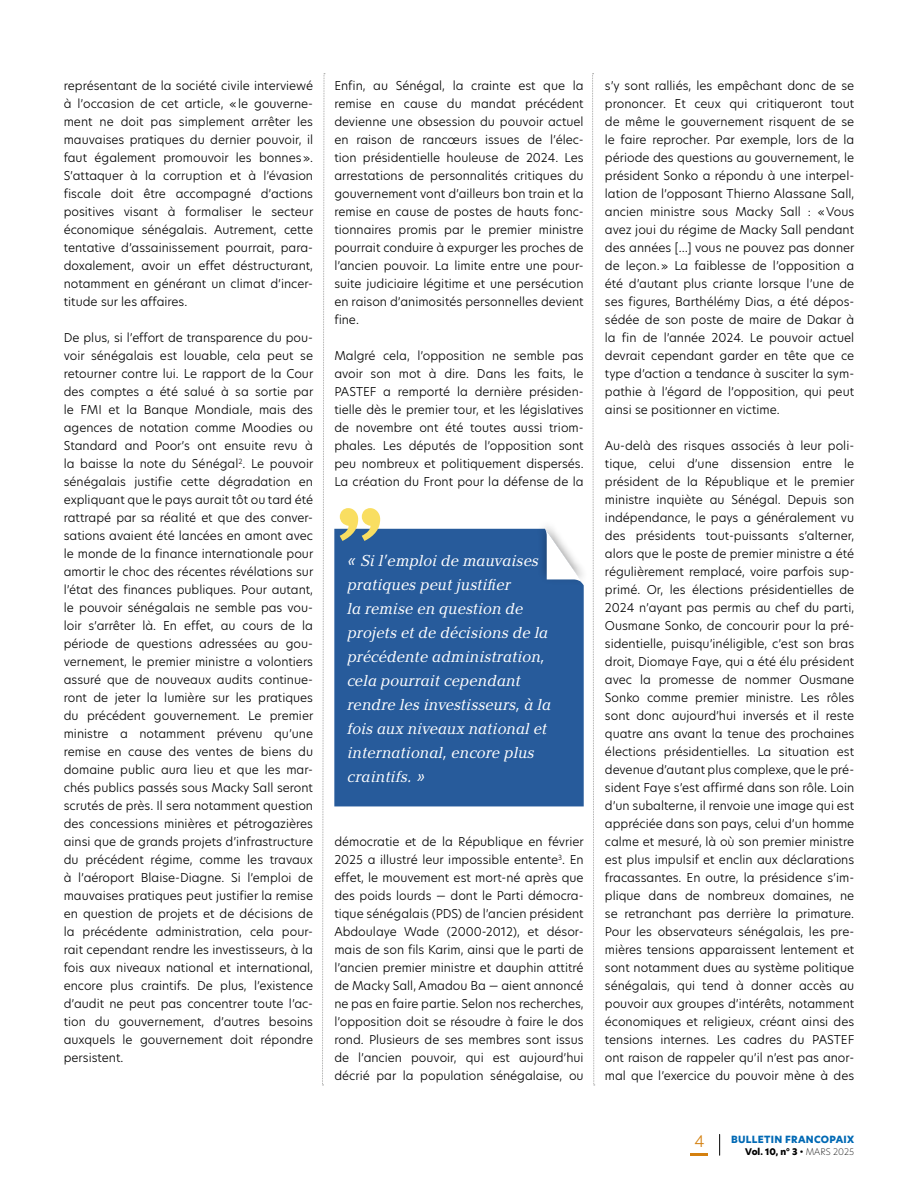
<style>
.page{position:relative;width:918px;height:1188px;background:#fff}
.page>*{position:absolute;margin:0;border:0;box-sizing:border-box;transform-origin:0 0}
.t1{font:italic 16.5px/24px "Baltica";color:#fff}
.t2{font:300 15.75px "Hero New";color:#d4800f}
.t3{font:300 12px/18px "Hero New";color:#000;text-align:justify}
.t4{font:800 9.75px "Hero New";letter-spacing:.03em;color:#0069b4}
.t5{font:800 9px "Hero New";color:#000}
.s1{font-size:18px}
.s2{font-weight:200}
</style>
<div class="page">
<svg style="left:691px;top:1153px;width:17px;height:2px"></svg>
<svg style="left:719px;top:1134px;width:1px;height:21px"></svg>
<svg style="left:592px;top:73px;width:3px;height:1013px"></svg>
<svg style="left:322px;top:73px;width:3px;height:1013px"></svg>
<div style="left:334px;top:529px;width:250px;height:277px;background:#275b9b"></div>
<div style="left:537px;top:517px;width:54px;height:71px;background:#000;opacity:.35"></div>
<svg style="left:545px;top:528px;width:39px;height:57px"></svg>
<svg style="left:340px;top:508px;width:40px;height:33px"></svg>
<p class="t3" style="left:64px;top:76px;width:251px">représentant de la société civile interviewé à l’occasion de cet article, «le gouverne&shy;ment ne doit pas simplement arrêter les mauvaises pratiques du dernier pouvoir, il faut également promouvoir les bonnes».<br>S’attaquer à la corruption et à l’évasion fiscale doit être accompagné d’actions positives visant à formaliser le secteur économique sénégalais. Autrement, cette tentative d’assainissement pourrait, para&shy;doxalement, avoir un effet déstructurant, notamment en générant un climat d’incer&shy;titude sur les affaires.</p>
<p class="t3" style="left:64px;top:328px;width:251px">De plus, si l’effort de transparence du pou&shy;voir sénégalais est louable, cela peut se retourner contre lui. Le rapport de la Cour des comptes a été salué à sa sortie par le FMI et la Banque Mondiale, mais des agences de notation comme Moodies ou Standard and Poor’s ont ensuite revu à la baisse la note du Sénégal<sup>2</sup>. Le pouvoir sénégalais justifie cette dégradation en expliquant que le pays aurait tôt ou tard été rattrapé par sa réalité et que des conver&shy;sations avaient été lancées en amont avec le monde de la finance internationale pour amortir le choc des récentes révélations sur l’état des finances publiques. Pour autant, le pouvoir sénégalais ne semble pas vou&shy;loir s’arrêter là. En effet, au cours de la période de questions adressées au gou&shy;vernement, le premier ministre a volontiers assuré que de nouveaux audits continue&shy;ront de jeter la lumière sur les pratiques du précédent gouvernement. Le premier ministre a notamment prévenu qu’une remise en cause des ventes de biens du domaine public aura lieu et que les mar&shy;chés publics passés sous Macky Sall seront scrutés de près. Il sera notamment question des concessions minières et pétrogazières ainsi que de grands projets d’infrastructure du précédent régime, comme les travaux à l’aéroport Blaise-Diagne. Si l’emploi de mauvaises pratiques peut justifier la remise en question de projets et de décisions de la précédente administration, cela pour&shy;rait cependant rendre les investisseurs, à la fois aux niveaux national et international, encore plus craintifs. De plus, l’existence d’audit ne peut pas concentrer toute l’ac&shy;tion du gouvernement, d’autres besoins auxquels le gouvernement doit répondre persistent.</p>
<p class="t3" style="left:334px;top:76px;width:251px">Enfin, au Sénégal, la crainte est que la remise en cause du mandat précédent devienne une obsession du pouvoir actuel en raison de rancœurs issues de l’élec&shy;tion présidentielle houleuse de 2024. Les arrestations de personnalités critiques du gouvernement vont d’ailleurs bon train et la remise en cause de postes de hauts fonc&shy;tionnaires promis par le premier ministre pourrait conduire à expurger les proches de l’ancien pouvoir. La limite entre une pour&shy;suite judiciaire légitime et une persécution en raison d’animosités personnelles devient fine.</p>
<p class="t3" style="left:334px;top:346px;width:251px">Malgré cela, l’opposition ne semble pas avoir son mot à dire. Dans les faits, le PASTEF a remporté la dernière présiden&shy;tielle dès le premier tour, et les législatives de novembre ont été toutes aussi triom&shy;phales. Les députés de l’opposition sont peu nombreux et politiquement dispersés.<br>La création du Front pour la défense de la</p>
<p class="t1" style="left:347px;top:549px;width:205px"><span class="s1">«</span> Si l’emploi de mauvaises pratiques peut justifier<br>la remise en question de projets et de décisions de la précédente administration, cela pourrait cependant rendre les investisseurs, à la fois aux niveaux national et international, encore plus craintifs. <span class="s1">»</span></p>
<p class="t3" style="left:334px;top:832px;width:251px">démocratie et de la République en février 2025 a illustré leur impossible entente<sup>3</sup>. En effet, le mouvement est mort-né après que des poids lourds — dont le Parti démocra&shy;tique sénégalais (PDS) de l’ancien président Abdoulaye Wade (2000-2012), et désor&shy;mais de son fils Karim, ainsi que le parti de l’ancien premier ministre et dauphin attitré de Macky Sall, Amadou Ba — aient annoncé ne pas en faire partie. Selon nos recherches, l’opposition doit se résoudre à faire le dos rond. Plusieurs de ses membres sont issus de l’ancien pouvoir, qui est aujourd’hui décrié par la population sénégalaise, ou</p>
<p class="t3" style="left:605px;top:76px;width:251px">s’y sont ralliés, les empêchant donc de se prononcer. Et ceux qui critiqueront tout de même le gouvernement risquent de se le faire reprocher. Par exemple, lors de la période des questions au gouvernement, le président Sonko a répondu à une interpel&shy;lation de l’opposant Thierno Alassane Sall, ancien ministre sous Macky Sall : «Vous avez joui du régime de Macky Sall pendant des années […] vous ne pouvez pas donner de leçon.» La faiblesse de l’opposition a été d’autant plus criante lorsque l’une de ses figures, Barthélémy Dias, a été dépos&shy;sédée de son poste de maire de Dakar à la fin de l’année 2024. Le pouvoir actuel devrait cependant garder en tête que ce type d’action a tendance à susciter la sym&shy;pathie à l’égard de l’opposition, qui peut ainsi se positionner en victime.</p>
<p class="t3" style="left:605px;top:436px;width:251px">Au-delà des risques associés à leur poli&shy;tique, celui d’une dissension entre le président de la République et le premier ministre inquiète au Sénégal. Depuis son indépendance, le pays a généralement vu des présidents tout-puissants s’alterner, alors que le poste de premier ministre a été régulièrement remplacé, voire parfois sup&shy;primé. Or, les élections présidentielles de 2024 n’ayant pas permis au chef du parti, Ousmane Sonko, de concourir pour la pré&shy;sidentielle, puisqu’inéligible, c’est son bras droit, Diomaye Faye, qui a été élu président avec la promesse de nommer Ousmane Sonko comme premier ministre. Les rôles sont donc aujourd’hui inversés et il reste quatre ans avant la tenue des prochaines élections présidentielles. La situation est devenue d’autant plus complexe, que le pré&shy;sident Faye s’est affirmé dans son rôle. Loin d’un subalterne, il renvoie une image qui est appréciée dans son pays, celui d’un homme calme et mesuré, là où son premier ministre est plus impulsif et enclin aux déclarations fracassantes. En outre, la présidence s’im&shy;plique dans de nombreux domaines, ne se retranchant pas derrière la primature.<br>Pour les observateurs sénégalais, les pre&shy;mières tensions apparaissent lentement et sont notamment dues au système politique sénégalais, qui tend à donner accès au pouvoir aux groupes d’intérêts, notamment économiques et religieux, créant ainsi des tensions internes. Les cadres du PASTEF ont raison de rappeler qu’il n’est pas anor&shy;mal que l’exercice du pouvoir mène à des</p>
<h2 class="t2" style="left:694px;top:1130px;width:12px">4</h2>
<p class="t4" style="left:731px;top:1133px;width:125px">BULLETIN FRANCOPAIX</p>
<p class="t5" style="left:745px;top:1146px;width:110px">Vol. 10, n° 3 • <span class="s2">MARS 2025</span></p>
</div>
